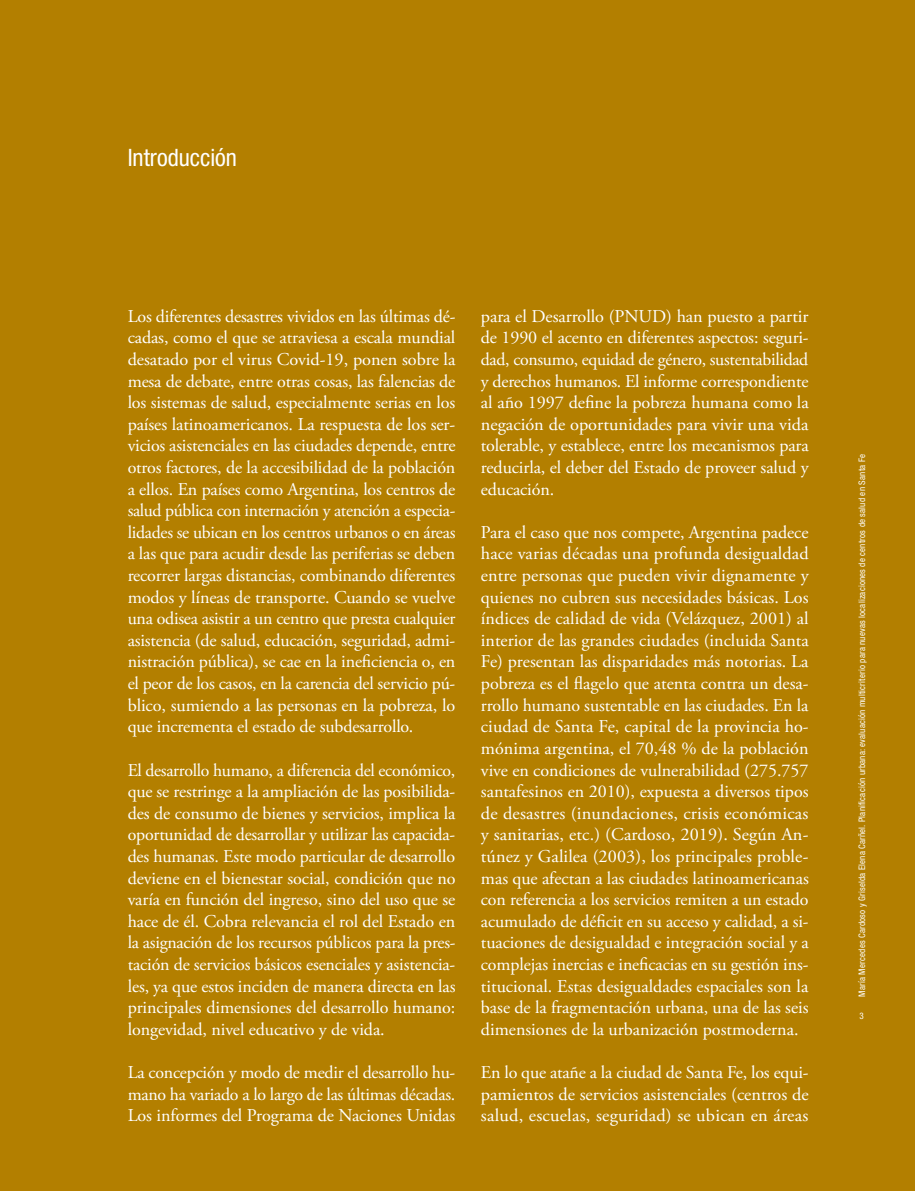
<style>
.page{position:relative;width:915px;height:1191px;background:#fff}
.page>*{position:absolute;margin:0;border:0;box-sizing:border-box;transform-origin:0 0}
.t1{font:condensed 24px "Helvetica Neue LT Std";color:#fff}
.t2{font:18px/21.6px "Adobe Garamond Pro";letter-spacing:-.005em;color:#fff;text-align:justify}
.t3{font:condensed 9px "Helvetica Neue LT Std";letter-spacing:.02em;color:#fff}
</style>
<div class="page">
<div style="left:0;top:0;width:914px;height:1191px;background:#b37f00"></div>
<h1 class="t1" style="left:128px;top:144px;width:111px">Introducción</h1>
<p class="t2" style="left:128px;top:306px;width:329px">Los diferentes desastres vividos en las últimas dé&shy;cadas, como el que se atraviesa a escala mundial desatado por el virus Covid-19, ponen sobre la mesa de debate, entre otras cosas, las falencias de los sistemas de salud, especialmente serias en los países latinoamericanos. La respuesta de los ser&shy;vicios asistenciales en las ciudades depende, entre otros factores, de la accesibilidad de la población a ellos. En países como Argentina, los centros de salud pública con internación y atención a especia&shy;lidades se ubican en los centros urbanos o en áreas a las que para acudir desde las periferias se deben recorrer largas distancias, combinando diferentes modos y líneas de transporte. Cuando se vuelve una odisea asistir a un centro que presta cualquier asistencia (de salud, educación, seguridad, admi&shy;nistración pública), se cae en la ineficiencia o, en el peor de los casos, en la carencia del servicio pú&shy;blico, sumiendo a las personas en la pobreza, lo que incrementa el estado de subdesarrollo.</p>
<p class="t2" style="left:128px;top:759px;width:329px">El desarrollo humano, a diferencia del económico, que se restringe a la ampliación de las posibilida&shy;des de consumo de bienes y servicios, implica la oportunidad de desarrollar y utilizar las capacida&shy;des humanas. Este modo particular de desarrollo deviene en el bienestar social, condición que no varía en función del ingreso, sino del uso que se hace de él. Cobra relevancia el rol del Estado en la asignación de los recursos públicos para la pres&shy;tación de servicios básicos esenciales y asistencia&shy;les, ya que estos inciden de manera directa en las principales dimensiones del desarrollo humano: longevidad, nivel educativo y de vida.</p>
<p class="t2" style="left:128px;top:1062px;width:329px">La concepción y modo de medir el desarrollo hu&shy;mano ha variado a lo largo de las últimas décadas.<br>Los informes del Programa de Naciones Unidas</p>
<p class="t2" style="left:480px;top:306px;width:329px">para el Desarrollo (PNUD) han puesto a partir de 1990 el acento en diferentes aspectos: seguri&shy;dad, consumo, equidad de género, sustentabilidad y derechos humanos. El informe correspondiente al año 1997 define la pobreza humana como la negación de oportunidades para vivir una vida tolerable, y establece, entre los mecanismos para reducirla, el deber del Estado de proveer salud y educación.</p>
<p class="t2" style="left:480px;top:522px;width:329px">Para el caso que nos compete, Argentina padece hace varias décadas una profunda desigualdad entre personas que pueden vivir dignamente y quienes no cubren sus necesidades básicas. Los índices de calidad de vida (Velázquez, 2001) al interior de las grandes ciudades (incluida Santa Fe) presentan las disparidades más notorias. La pobreza es el flagelo que atenta contra un desa&shy;rrollo humano sustentable en las ciudades. En la ciudad de Santa Fe, capital de la provincia ho&shy;mónima argentina, el 70,48 % de la población vive en condiciones de vulnerabilidad (275.757 santafesinos en 2010), expuesta a diversos tipos de desastres (inundaciones, crisis económicas y sanitarias, etc.) (Cardoso, 2019). Según An&shy;túnez y Galilea (2003), los principales proble&shy;mas que afectan a las ciudades latinoamericanas con referencia a los servicios remiten a un estado acumulado de déficit en su acceso y calidad, a si&shy;tuaciones de desigualdad e integración social y a complejas inercias e ineficacias en su gestión ins&shy;titucional. Estas desigualdades espaciales son la base de la fragmentación urbana, una de las seis dimensiones de la urbanización postmoderna.</p>
<p class="t2" style="left:480px;top:1062px;width:329px">En lo que atañe a la ciudad de Santa Fe, los equi&shy;pamientos de servicios asistenciales (centros de salud, escuelas, seguridad) se ubican en áreas</p>
<p class="t3" style="left:856px;top:996px;width:543px;rotate:-90deg">María Mercedes Cardoso y Griselda Elena Carñel. Planificación urbana: evaluación multicriterio para nuevas localizaciones de centros de salud en Santa Fe</p>
<p class="t3" style="left:859px;top:1010px;width:6px">3</p>
</div>
